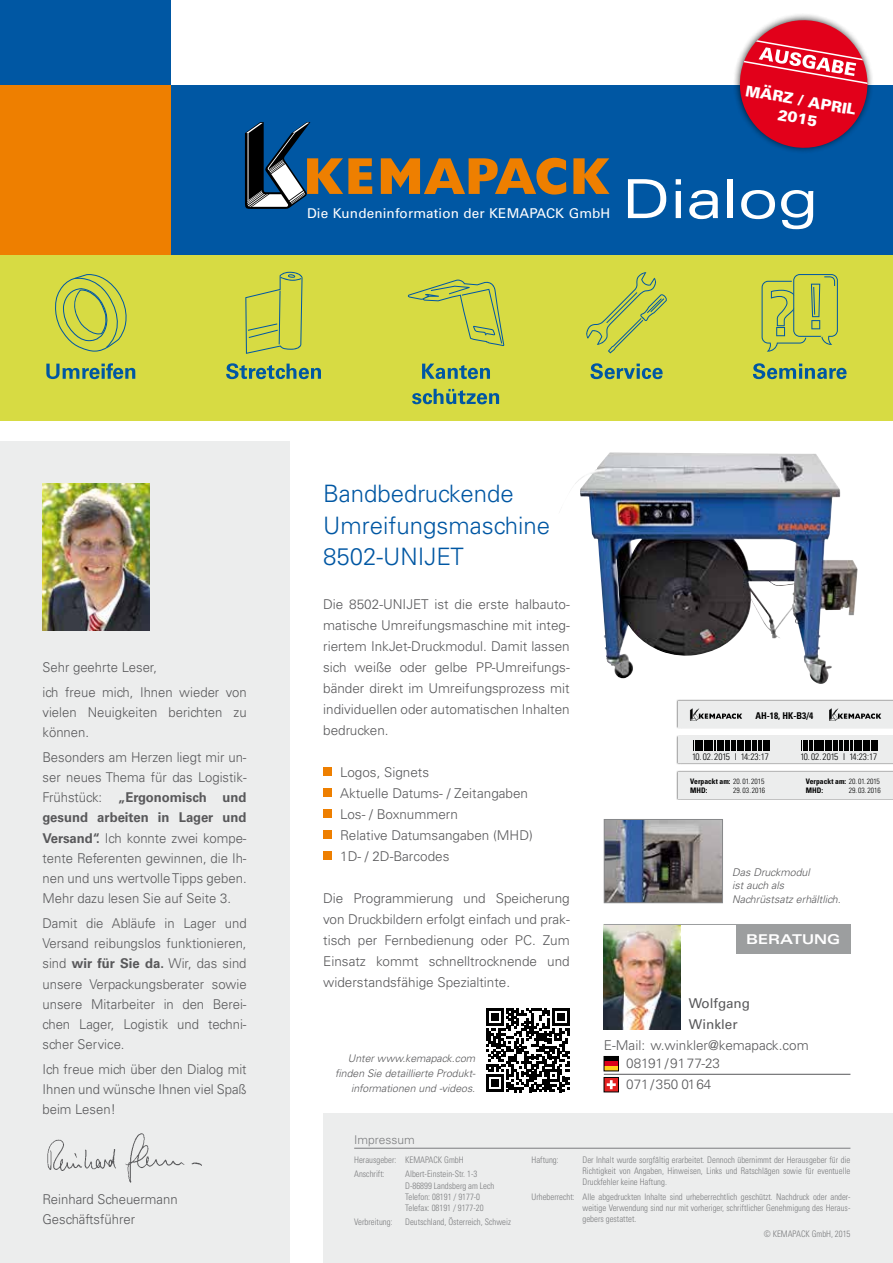
<style>
.page{position:relative;width:893px;height:1263px;background:#fff}
.page>*{position:absolute;margin:0;border:0;box-sizing:border-box;transform-origin:0 0}
.t1{font:expanded 53.85px "Univers LT";color:#fff}
.t2{font:300 24px/31.5px "Univers LT";color:#0057a3}
.t3{font:900 15px/18px "Univers LT";color:#fff;text-align:center}
.t4{font:300 13.5px/20.2px "Univers LT";color:#58585a}
.t5{font:13.5px "Univers LT";letter-spacing:.01em;color:#fff}
.t6{font:13.5px/21px "Univers LT";color:#58585a}
.t7{font:700 expanded 13.5px "Univers LT";color:#fff}
.t8{font:300 12px "Univers LT";color:#7b7c7e}
.t9{font:italic 300 10.65px/13.6px "Univers LT";color:#58585a}
.t10{font:italic 300 10.5px/15px "Univers LT";color:#58585a;text-align:right}
.t11{font:300 condensed 9.3px "Univers LT";color:#000}
.t12{font:700 condensed 9.3px "Univers LT";color:#000}
.t13{font:300 condensed 9px/11.2px "Univers LT";color:#7b7c7e}
.t14{font:700 condensed 7.65px "Univers LT";color:#000}
.t15{font:300 condensed 7.65px "Univers LT";color:#000}
.s1{font-weight:700}
.s2{font-weight:300}
</style>
<div class="page">
<img style="left:575px;top:452px;width:257px;height:232px">
<div style="left:170px;top:85px;width:723px;height:170px;background:#0057a3"></div>
<div style="left:0;top:0;width:170px;height:85px;background:#0057a3"></div>
<div style="left:0;top:85px;width:170px;height:170px;background:#ee7f00"></div>
<div style="left:323px;top:1113px;width:570px;height:150px;background:#eceded"></div>
<hr style="left:354px;top:1148px;width:496px;height:1px;background:#7b7c7e">
<div style="left:0;top:255px;width:893px;height:166px;background:#d7db43"></div>
<svg style="left:573px;top:158px;width:37px;height:36px"></svg>
<svg style="left:381px;top:158px;width:185px;height:37px"></svg>
<svg style="left:245px;top:122px;width:127px;height:87px"></svg>
<div style="left:0;top:441px;width:289px;height:822px;background:#eceded"></div>
<img style="left:47px;top:1133px;width:155px;height:50px">
<img style="left:43px;top:483px;width:107px;height:147px">
<svg style="left:408px;top:280px;width:96px;height:66px"></svg>
<svg style="left:422px;top:364px;width:68px;height:15px"></svg>
<svg style="left:412px;top:389px;width:87px;height:15px"></svg>
<svg style="left:245px;top:272px;width:58px;height:82px"></svg>
<svg style="left:226px;top:363px;width:95px;height:16px"></svg>
<svg style="left:55px;top:274px;width:72px;height:78px"></svg>
<svg style="left:46px;top:363px;width:89px;height:16px"></svg>
<svg style="left:590px;top:363px;width:73px;height:16px"></svg>
<svg style="left:586px;top:272px;width:81px;height:81px"></svg>
<svg style="left:753px;top:363px;width:94px;height:16px"></svg>
<svg style="left:762px;top:274px;width:76px;height:78px"></svg>
<hr style="left:604px;top:1074px;width:246px;height:1px;background:#58585a">
<div style="left:604px;top:1056px;width:14px;height:15px;background:#000"></div>
<div style="left:604px;top:1061px;width:14px;height:10px;background:#db001b"></div>
<div style="left:604px;top:1066px;width:14px;height:5px;background:#fecd1a"></div>
<div style="left:604px;top:1056px;width:15px;height:15px;border:1px solid #000"></div>
<svg style="left:606px;top:1079px;width:11px;height:11px"></svg>
<div style="left:604px;top:1077px;width:15px;height:15px;border:1px solid #000"></div>
<img style="left:604px;top:925px;width:76px;height:104px">
<div style="left:736px;top:924px;width:114px;height:29px;background:#9c9e9f"></div>
<hr style="left:604px;top:924px;width:246px;height:1px;background:#9c9e9f">
<svg style="left:734px;top:14px;width:138px;height:138px"></svg>
<div style="left:323px;top:767px;width:9px;height:9px;background:#ee7f00"></div>
<div style="left:323px;top:788px;width:9px;height:8px;background:#ee7f00"></div>
<div style="left:323px;top:809px;width:9px;height:9px;background:#ee7f00"></div>
<div style="left:323px;top:830px;width:9px;height:8px;background:#ee7f00"></div>
<div style="left:323px;top:851px;width:9px;height:9px;background:#ee7f00"></div>
<svg style="left:486px;top:1008px;width:84px;height:84px"></svg>
<img style="left:606px;top:821px;width:115px;height:80px">
<div style="left:604px;top:819px;width:119px;height:84px;border:1px solid #87888a"></div>
<div style="left:677px;top:735px;width:216px;height:29px;background:#eceded"></div>
<svg style="left:693px;top:740px;width:77px;height:11px"></svg>
<svg style="left:801px;top:740px;width:77px;height:11px"></svg>
<div style="left:677px;top:770px;width:216px;height:30px;background:#000;opacity:.5"></div>
<div style="left:678px;top:772px;width:215px;height:26px;background:#eceded"></div>
<div style="left:677px;top:699px;width:216px;height:30px;background:#000;opacity:.5"></div>
<div style="left:678px;top:701px;width:215px;height:26px;background:#eceded"></div>
<svg style="left:690px;top:708px;width:52px;height:13px"></svg>
<svg style="left:829px;top:708px;width:52px;height:13px"></svg>
<p class="t3" style="left:747px;top:81px;width:113px;rotate:10deg">März / April<br>2015</p>
<p class="t5" style="left:307px;top:205px;width:305px">Die Kundeninformation der KEMAPACK GmbH</p>
<h1 class="t1" style="left:622px;top:167px;width:197px">Dialog</h1>
<p class="t4" style="left:43px;top:655px;width:206px;line-height:24.5px">Sehr geehrte Leser,<br>ich freue mich, Ihnen wieder von</p>
<p class="t4" style="left:43px;top:702px;width:206px">vielen Neuigkeiten berichten zu können.</p>
<p class="t4" style="left:43px;top:747px;width:206px;text-align:justify">Besonders am Herzen liegt mir un&shy;ser neues Thema für das Logistik-Frühstück: <span class="s1">„Ergonomisch und gesund arbeiten in Lager und Versand“.</span> Ich konnte zwei kompe&shy;tente Referenten gewinnen, die Ih&shy;nen und uns wertvolle Tipps geben.<br>Mehr dazu lesen Sie auf Seite 3.</p>
<p class="t4" style="left:43px;top:913px;width:206px;text-align:justify">Damit die Abläufe in Lager und Versand reibungslos funktionieren, sind <span class="s1">wir für Sie da.</span> Wir, das sind unsere Verpackungsberater sowie unsere Mitarbeiter in den Berei&shy;chen Lager, Logistik und techni&shy;scher Service.</p>
<p class="t4" style="left:43px;top:1059px;width:206px;text-align:justify">Ich freue mich über den Dialog mit Ihnen und wünsche Ihnen viel Spaß beim Lesen!</p>
<p class="t4" style="left:43px;top:1189px;width:137px">Reinhard Scheuermann<br>Geschäftsführer</p>
<h2 class="t2" style="left:323px;top:478px;width:228px">Bandbedruckende<br>Umreifungsmaschine<br>8502-UNIJET</h2>
<p class="t4" style="left:323px;top:594px;width:248px;line-height:21px;text-align:justify">Die 8502-UNIJET ist die erste halbauto&shy;matische Umreifungsmaschine mit integ&shy;riertem InkJet-Druckmodul. Damit lassen sich weiße oder gelbe PP-Umreifungs&shy;bänder direkt im Umreifungsprozess mit individuellen oder automatischen Inhalten bedrucken.</p>
<p class="t4" style="left:340px;top:762px;width:194px;line-height:21px">Logos, Signets<br>Aktuelle Datums- / Zeitangaben<br>Los- / Boxnummern<br>Relative Datumsangaben (MHD)<br>1D- / 2D-Barcodes</p>
<p class="t4" style="left:323px;top:888px;width:248px;line-height:21px;text-align:justify">Die Programmierung und Speicherung von Druckbildern erfolgt einfach und prak&shy;tisch per Fernbedienung oder PC. Zum Einsatz kommt schnelltrocknende und widerstandsfähige Spezialtinte.</p>
<p class="t10" style="left:335px;top:1051px;width:142px">Unter www.kemapack.com finden Sie detaillierte Produkt&shy;informationen und -videos.</p>
<p class="t12" style="left:755px;top:710px;width:59px">AH-18, HK-B3/4</p>
<p class="t11" style="left:692px;top:751px;width:78px">10. 02. 2015 I 14:23:17</p>
<p class="t11" style="left:800px;top:751px;width:78px">10. 02. 2015 I 14:23:17</p>
<p class="t14" style="left:690px;top:776px;width:76px">Verpackt am: <span class="s2">20. 01. 2015</span></p>
<p class="t14" style="left:806px;top:776px;width:76px">Verpackt am: <span class="s2">20. 01. 2015</span></p>
<p class="t14" style="left:690px;top:785px;width:19px">MHD:</p>
<p class="t15" style="left:733px;top:786px;width:33px">29. 03. 2016</p>
<p class="t14" style="left:806px;top:785px;width:19px">MHD:</p>
<p class="t15" style="left:849px;top:786px;width:33px">29. 03. 2016</p>
<p class="t9" style="left:732px;top:865px;width:110px">Das Druckmodul<br>ist auch als<br>Nachrüstsatz erhältlich.</p>
<p class="t7" style="left:746px;top:932px;width:96px">BERATUNG</p>
<p class="t6" style="left:689px;top:993px;width:63px">Wolfgang<br>Winkler</p>
<p class="t4" style="left:626px;top:1036px;width:184px;line-height:18px;text-indent:-22px">E-Mail: w.winkler@kemapack.com<br>08191/9177-23</p>
<p class="t4" style="left:626px;top:1074px;width:87px">071/350 0164</p>
<p class="t8" style="left:354px;top:1132px;width:62px">Impressum</p>
<p class="t13" style="left:354px;top:1152px;width:111px;line-height:14.4px">Herausgeber: KEMAPACK GmbH<br>Anschrift:</p>
<p class="t13" style="left:405px;top:1168px;width:91px">Albert-Einstein-Str. 1-3<br>D-86899 Landsberg am Lech<br>Telefon: 08191 / 9177-0<br>Telefax: 08191 / 9177-20</p>
<p class="t13" style="left:354px;top:1217px;width:40px">Verbreitung:</p>
<p class="t13" style="left:405px;top:1217px;width:107px">Deutschland, Österreich, Schweiz</p>
<p class="t13" style="left:531px;top:1154px;width:29px">Haftung:</p>
<p class="t13" style="left:583px;top:1154px;width:269px;text-align:justify">Der Inhalt wurde sorgfältig erarbeitet. Dennoch übernimmt der Herausgeber für die Richtigkeit von Angaben, Hinweisen, Links und Ratschlägen sowie für eventuelle Druckfehler keine Haftung.</p>
<p class="t13" style="left:583px;top:1191px;width:269px;text-align:justify;text-indent:-51px">Urheberrecht: Alle abgedruckten Inhalte sind urheberrechtlich geschützt. Nachdruck oder ander&shy;weitige Verwendung sind nur mit vorheriger, schriftlicher Genehmigung des Heraus&shy;gebers gestattet.</p>
<p class="t13" style="left:764px;top:1228px;width:88px">© KEMAPACK GmbH, 2015</p>
</div>
